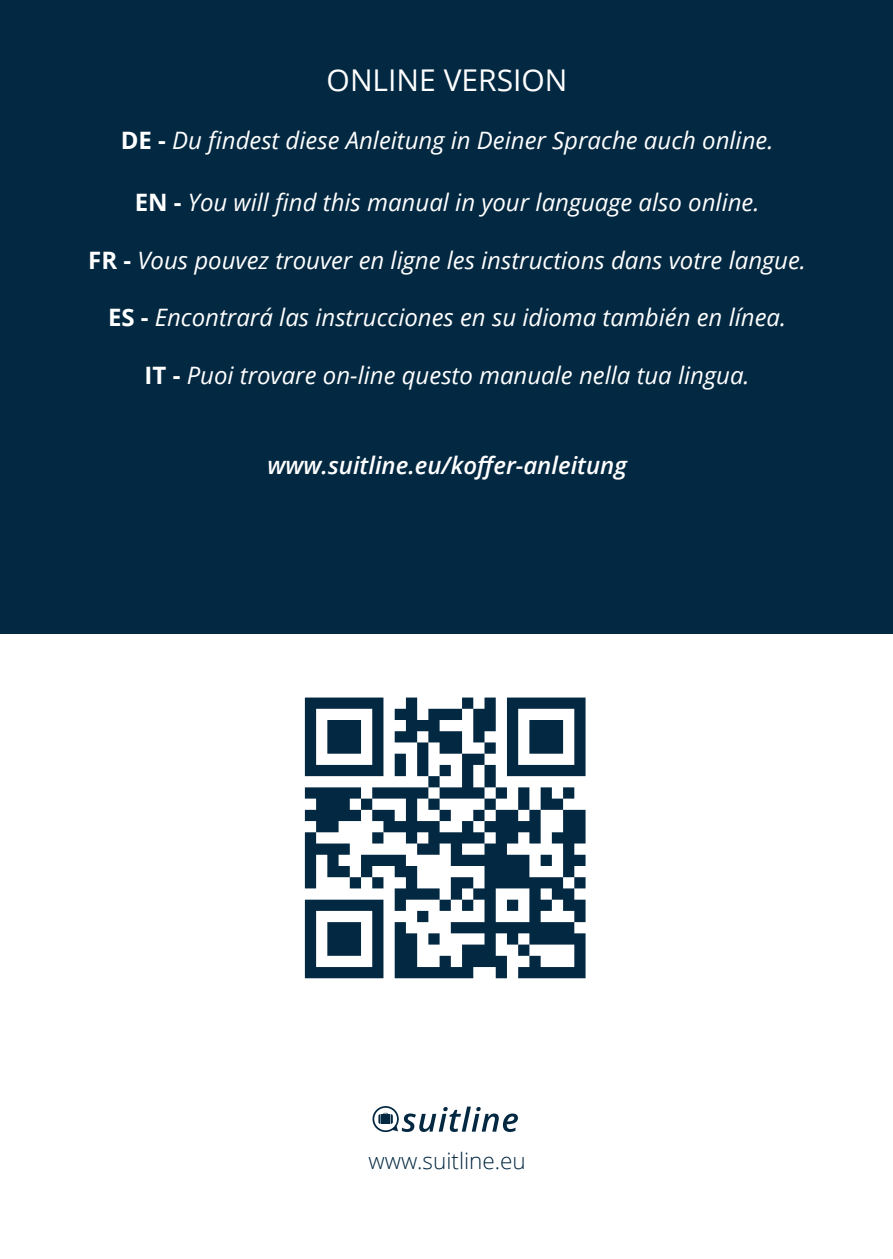
<style>
.page{position:relative;width:893px;height:1259px;background:#fff}
.page>*{position:absolute;margin:0;border:0;box-sizing:border-box;transform-origin:0 0}
.t1{font:30px "Open Sans";color:#fff}
.t2{font:italic 24px "Open Sans";color:#fff}
.t3{font:italic 600 24px "Open Sans";color:#fff}
.t4{font:300 22.5px "Open Sans";color:#032841}
.s1{font-weight:700;font-style:normal}
</style>
<div class="page">
<div style="left:0;top:0;width:893px;height:634px;background:#032841"></div>
<svg style="left:372px;top:1106px;width:146px;height:26px"></svg>
<svg style="left:305px;top:697px;width:280px;height:281px"></svg>
<p class="t1" style="left:327px;top:60px;width:242px">ONLINE VERSION</p>
<p class="t2" style="left:121px;top:124px;width:654px"><span class="s1">DE -</span> Du findest diese Anleitung in Deiner Sprache auch online.</p>
<p class="t2" style="left:135px;top:186px;width:626px"><span class="s1">EN -</span> You will find this manual in your language also online.</p>
<p class="t2" style="left:88px;top:243px;width:719px"><span class="s1">FR -</span> Vous pouvez trouver en ligne les instructions dans votre langue.</p>
<p class="t2" style="left:108px;top:301px;width:680px"><span class="s1">ES -</span> Encontrará las instrucciones en su idioma también en línea.</p>
<p class="t2" style="left:145px;top:359px;width:606px"><span class="s1">IT -</span> Puoi trovare on-line questo manuale nella tua lingua.</p>
<p class="t3" style="left:267px;top:449px;width:361px">www.suitline.eu/koffer-anleitung</p>
<p class="t4" style="left:368px;top:1145px;width:159px">www.suitline.eu</p>
</div>
